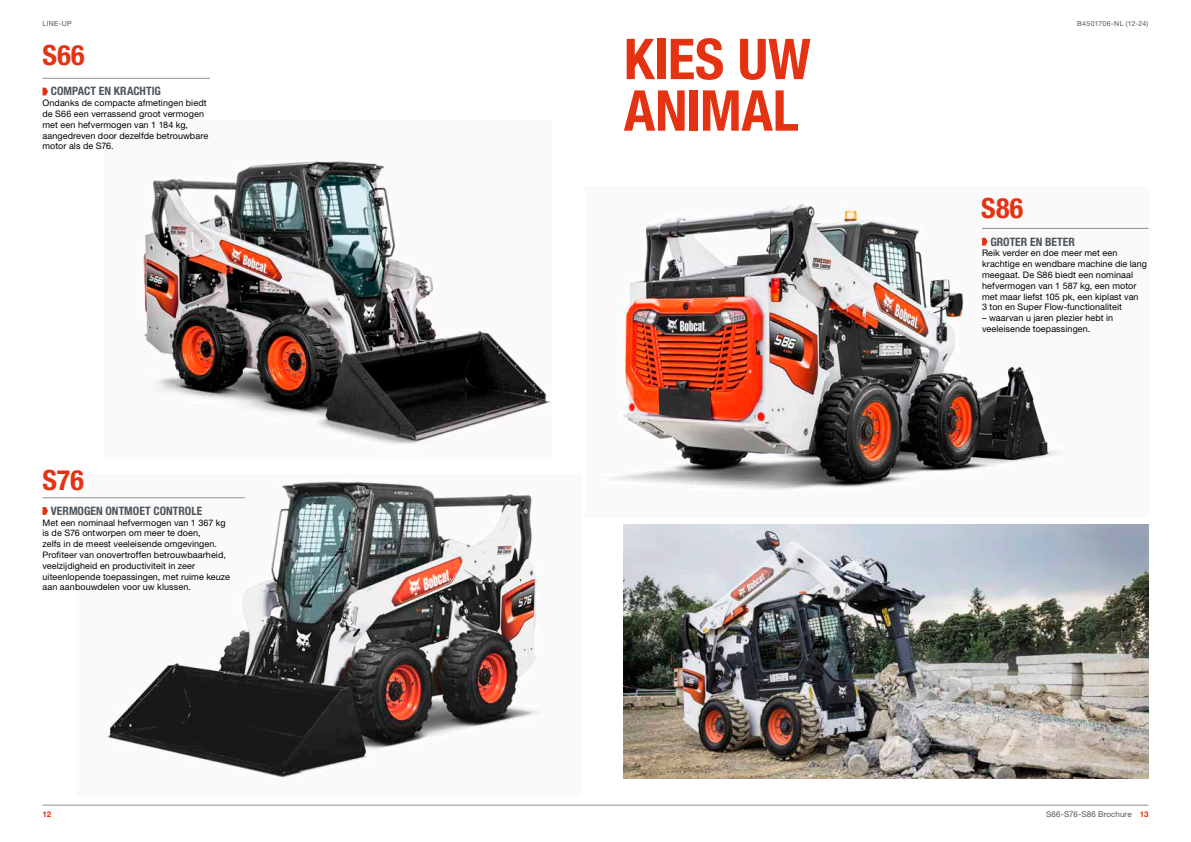
<style>
.page{position:relative;width:1191px;height:842px;background:#fff}
.page>*{position:absolute;margin:0;border:0;box-sizing:border-box;transform-origin:0 0}
.t1{font:700 condensed 56.4px/51.6px "Helvetica Neue LT Pro";color:#e43312}
.t2{font:700 condensed 28px "Helvetica Neue LT Pro";letter-spacing:.015em;color:#e43312}
.t3{font:700 condensed 11.6px "Helvetica Neue LT Pro";color:#4c555c}
.t4{font:9px/10.8px "Helvetica Neue LT Pro";letter-spacing:.01em;color:#000}
.t5{font:8px "Helvetica Neue LT Pro";letter-spacing:.015em;color:#4c555c}
.t6{font:700 8px "Helvetica Neue LT Pro";color:#e43312}
.t7{font:7px "Helvetica Neue LT Pro";letter-spacing:.045em;color:#4c555c}
.s1{font-weight:700;color:#e43312}
</style>
<div class="page">
<hr style="left:43px;top:805px;width:1105px;height:1px;background:#8b9296">
<img style="left:612px;top:202px;width:536px;height:288px">
<img style="left:138px;top:160px;width:413px;height:284px">
<img style="left:624px;top:524px;width:524px;height:254px">
<img style="left:77px;top:480px;width:462px;height:298px">
<hr style="left:43px;top:78px;width:167px;height:1px;background:#8b9296">
<svg style="left:43px;top:88px;width:5px;height:7px"></svg>
<hr style="left:43px;top:498px;width:202px;height:1px;background:#8b9296">
<svg style="left:43px;top:507px;width:5px;height:8px"></svg>
<hr style="left:982px;top:228px;width:166px;height:1px;background:#8b9296">
<svg style="left:982px;top:238px;width:5px;height:8px"></svg>
<p class="t7" style="left:43px;top:19px;width:31px">LINE-UP</p>
<h2 class="t2" style="left:43px;top:38px;width:44px">S66</h2>
<p class="t3" style="left:51px;top:84px;width:112px">COMPACT EN KRACHTIG</p>
<p class="t4" style="left:43px;top:98px;width:167px">Ondanks de compacte afmetingen biedt de S66 een verrassend groot vermogen met een hefvermogen van 1 184 kg, aangedreven door dezelfde betrouwbare motor als de S76.</p>
<h2 class="t2" style="left:43px;top:463px;width:43px">S76</h2>
<p class="t3" style="left:51px;top:504px;width:153px">VERMOGEN ONTMOET CONTROLE</p>
<p class="t4" style="left:43px;top:517px;width:189px">Met een nominaal hefvermogen van 1 367 kg is de S76 ontworpen om meer te doen,<br>zelfs in de meest veeleisende omgevingen.<br>Profiteer van onovertroffen betrouwbaarheid, veelzijdigheid en productiviteit in zeer uiteenlopende toepassingen, met ruime keuze aan aanbouwdelen voor uw klussen.</p>
<h1 class="t1" style="left:624px;top:33px;width:188px">KIES UW<br>ANIMAL</h1>
<p class="t7" style="left:1077px;top:19px;width:73px">B4501706-NL (12-24)</p>
<h2 class="t2" style="left:981px;top:191px;width:44px">S86</h2>
<p class="t3" style="left:990px;top:234px;width:86px">GROTER EN BETER</p>
<p class="t4" style="left:982px;top:248px;width:166px">Reik verder en doe meer met een krachtige en wendbare machine die lang meegaat. De S86 biedt een nominaal hefvermogen van 1 587 kg, een motor met maar liefst 105 pk, een kiplast van<br>3 ton en Super Flow-functionaliteit</p>
<p class="t4" style="left:982px;top:312px;width:133px">– waarvan u jaren plezier hebt in veeleisende toepassingen.</p>
<p class="t6" style="left:43px;top:809px;width:10px">12</p>
<p class="t5" style="left:1046px;top:810px;width:104px">S66-S76-S86 Brochure <span class="s1">13</span></p>
</div>
